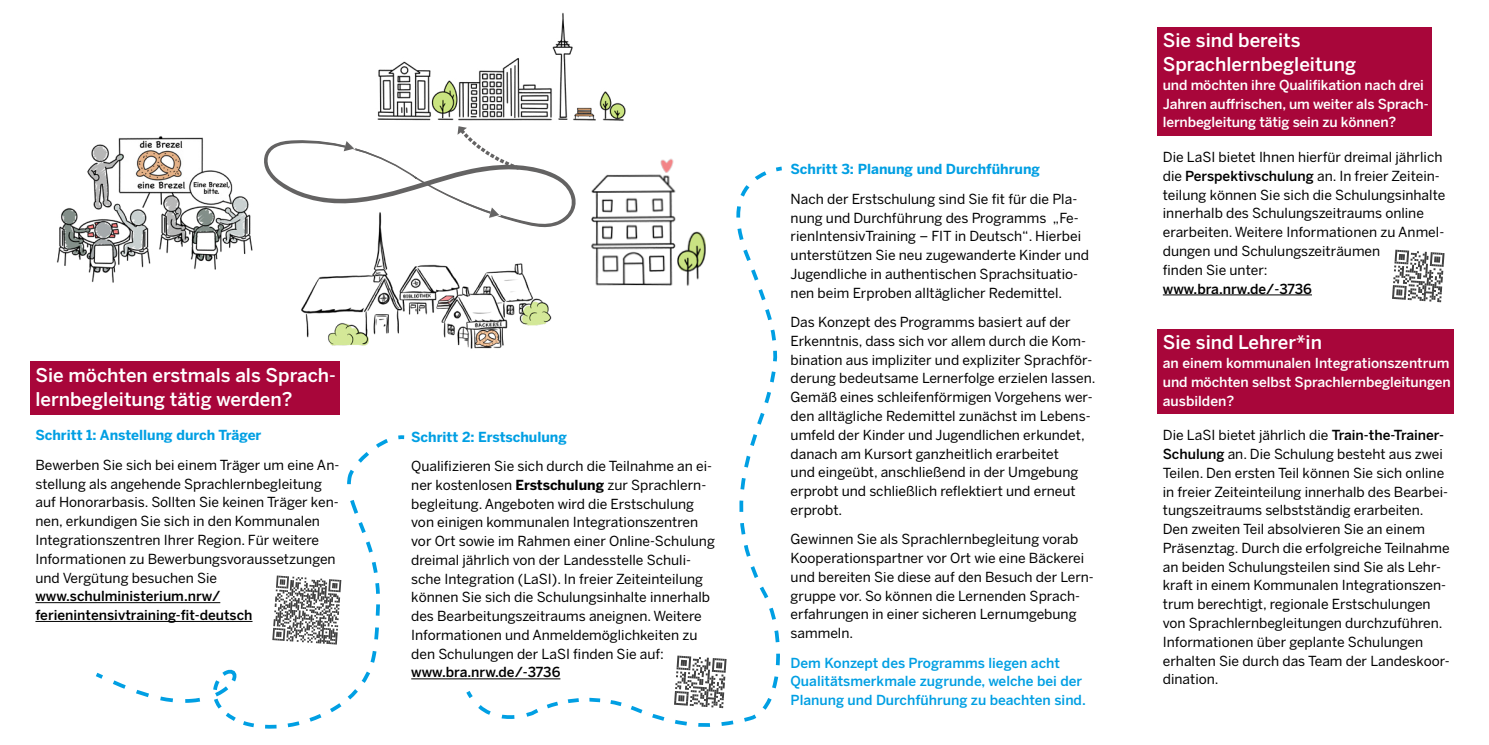
<style>
.page{position:relative;width:1489px;height:745px;background:#fff}
.page>*{position:absolute;margin:0;border:0;box-sizing:border-box;transform-origin:0 0}
.H2_Ueberschrift{font:500 18.75px/23.8px "Benton Sans";color:#fff}
.P_Text{font:13.75px/18.8px "Benton Sans";color:#000}
.H2_Ueberschrift-2{font:500 13.75px/18.8px "Benton Sans";letter-spacing:-.01em;color:#fff}
.P_Text-2{font:500 13.75px/18.8px "Benton Sans";color:#009fe3}
.P_Text-3{font:700 13.75px "Benton Sans";color:#009fe3}
.s1{font-weight:500}
.s2{font-weight:700}
</style>
<div class="page">
<div style="left:30px;top:361px;width:309px;height:54px;background:#a8063a"></div>
<hr style="left:35px;top:602px;width:185px;height:1px;background:#000">
<hr style="left:35px;top:620px;width:217px;height:1px;background:#000">
<hr style="left:411px;top:678px;width:149px;height:1px;background:#000">
<div style="left:1157px;top:27px;width:275px;height:108px;background:#a8063a"></div>
<hr style="left:1162px;top:294px;width:149px;height:1px;background:#000">
<div style="left:1157px;top:329px;width:297px;height:84px;background:#a8063a"></div>
<img style="left:301px;top:230px;width:162px;height:116px">
<img style="left:56px;top:136px;width:197px;height:147px">
<img style="left:377px;top:12px;width:249px;height:109px">
<svg style="left:264px;top:126px;width:251px;height:104px"></svg>
<svg style="left:1392px;top:249px;width:53px;height:54px"></svg>
<svg style="left:677px;top:724px;width:57px;height:2px"></svg>
<svg style="left:463px;top:165px;width:319px;height:559px"></svg>
<svg style="left:92px;top:435px;width:313px;height:294px"></svg>
<h2 class="H2_Ueberschrift" style="left:35px;top:363px;width:302px">Sie möchten erstmals als Sprach&shy;lernbegleitung tätig werden?</h2>
<p class="P_Text-3" style="left:35px;top:427px;width:227px">Schritt 1: Anstellung durch Träger</p>
<p class="P_Text" style="left:35px;top:455px;width:305px">Bewerben Sie sich bei einem Träger um eine An&shy;stellung als angehende Sprachlernbegleitung auf Honorarbasis. Sollten Sie keinen Träger ken&shy;nen, erkundigen Sie sich in den Kommunalen Integrationszentren Ihrer Region. Für weitere Informationen zu Bewerbungsvoraussetzungen und Vergütung besuchen Sie <span class="s1">www.schulministerium.nrw/ ferienintensivtraining-fit-deutsch</span></p>
<p class="P_Text-3" style="left:411px;top:428px;width:157px">Schritt 2: Erstschulung</p>
<p class="P_Text" style="left:411px;top:456px;width:305px">Qualifizieren Sie sich durch die Teilnahme an ei&shy;ner kostenlosen <span class="s2">Erstschulung</span> zur Sprachlern&shy;begleitung. Angeboten wird die Erstschulung von einigen kommunalen Integrationszentren vor Ort sowie im Rahmen einer Online-Schulung dreimal jährlich von der Landesstelle Schuli&shy;sche Integration (LaSI). In freier Zeiteinteilung können Sie sich die Schulungsinhalte innerhalb des Bearbeitungszeitraums aneignen. Weitere Informationen und Anmeldemöglichkeiten zu den Schulungen der LaSI finden Sie auf: <span class="s1">www.bra.nrw.de/-3736</span></p>
<p class="P_Text-3" style="left:790px;top:161px;width:251px">Schritt 3: Planung und Durchführung</p>
<p class="P_Text" style="left:790px;top:189px;width:300px">Nach der Erstschulung sind Sie fit für die Pla&shy;nung und Durchführung des Programms „Fe&shy;rienIntensivTraining – FIT in Deutsch“. Hierbei unterstützen Sie neu zugewanderte Kinder und Jugendliche in authentischen Sprachsituatio&shy;nen beim Erproben alltäglicher Redemittel.</p>
<p class="P_Text" style="left:790px;top:312px;width:306px">Das Konzept des Programms basiert auf der Erkenntnis, dass sich vor allem durch die Kom&shy;bination aus impliziter und expliziter Sprachför&shy;derung bedeutsame Lernerfolge erzielen lassen.<br>Gemäß eines schleifenförmigen Vorgehens wer&shy;den alltägliche Redemittel zunächst im Lebens&shy;umfeld der Kinder und Jugendlichen erkundet, danach am Kursort ganzheitlich erarbeitet<br>und eingeübt, anschließend in der Umgebung erprobt und schließlich reflektiert und erneut erprobt.</p>
<p class="P_Text" style="left:790px;top:529px;width:305px">Gewinnen Sie als Sprachlernbegleitung vorab Kooperationspartner vor Ort wie eine Bäckerei und bereiten Sie diese auf den Besuch der Lern&shy;gruppe vor. So können die Lernenden Sprach&shy;erfahrungen in einer sicheren Lernumgebung sammeln.</p>
<p class="P_Text-2" style="left:790px;top:652px;width:297px">Dem Konzept des Programms liegen acht<br>Qualitätsmerkmale zugrunde, welche bei der<br>Planung und Durchführung zu beachten sind.</p>
<h2 class="H2_Ueberschrift" style="left:1162px;top:28px;width:195px">Sie sind bereits<br>Sprachlernbegleitung</h2>
<h2 class="H2_Ueberschrift-2" style="left:1162px;top:75px;width:267px">und möchten ihre Qualifikation nach drei<br>Jahren auffrischen, um weiter als Sprach&shy;lernbegleitung tätig sein zu können?</h2>
<p class="P_Text" style="left:1162px;top:147px;width:284px">Die LaSI bietet Ihnen hierfür dreimal jährlich die <span class="s1">Perspektivschulung</span> an. In freier Zeitein&shy;teilung können Sie sich die Schulungsinhalte innerhalb des Schulungszeitraums online erarbeiten. Weitere Informationen zu Anmel&shy;dungen und Schulungszeiträumen<br>finden Sie unter:<br><span class="s1">www.bra.nrw.de/-3736</span></p>
<h2 class="H2_Ueberschrift" style="left:1162px;top:330px;width:161px">Sie sind Lehrer*in</h2>
<h2 class="H2_Ueberschrift-2" style="left:1162px;top:353px;width:289px;text-align:justify">an einem kommunalen Integrationszentrum und möchten selbst Sprachlernbegleitungen ausbilden?</h2>
<p class="P_Text" style="left:1162px;top:425px;width:288px">Die LaSI bietet jährlich die <span class="s1">Train-the-Trainer-Schulung</span> an. Die Schulung besteht aus zwei Teilen. Den ersten Teil können Sie sich online in freier Zeiteinteilung innerhalb des Bearbei&shy;tungszeitraums selbstständig erarbeiten.<br>Den zweiten Teil absolvieren Sie an einem Präsenztag. Durch die erfolgreiche Teilnahme an beiden Schulungsteilen sind Sie als Lehr&shy;kraft in einem Kommunalen Integrationszen&shy;trum berechtigt, regionale Erstschulungen von Sprachlernbegleitungen durchzuführen.<br>Informationen über geplante Schulungen erhalten Sie durch das Team der Landeskoor&shy;dination.</p>
</div>
